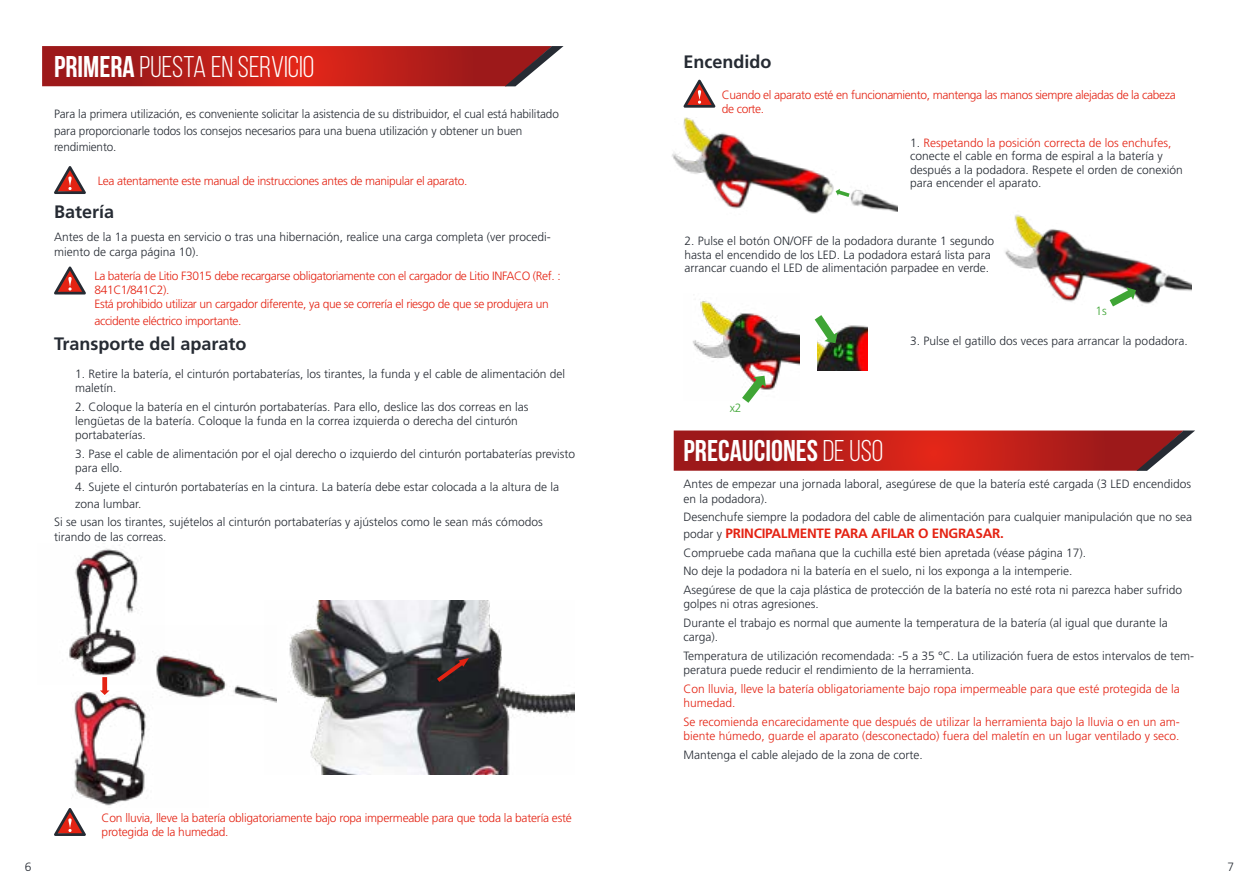
<style>
.page{position:relative;width:1259px;height:893px;background:#fff}
.page>*{position:absolute;margin:0;border:0;box-sizing:border-box;transform-origin:0 0}
.t1{font:30px "Bebas Neue";color:#fff}
.t2{font:700 30px "Bebas Neue";color:#fff}
.t3{font:700 18px "Frutiger Pro";color:#262b33}
.t4{font:700 13.5px "Frutiger Pro";letter-spacing:-.02em;color:#e42313}
.t5{font:300 12px/14.4px "Frutiger Pro";color:#262b33}
.t6{font:300 12px/14.4px "Frutiger Pro";letter-spacing:-.03em;color:#e42313}
.t7{font:300 12px/14.4px "Frutiger Pro";color:#e42313}
.t8{font:300 12px "Frutiger Pro";color:#3fa535}
.s1{font-weight:700}
.s2{color:#e42313}
.s3{font-weight:400}
.s4{font-weight:300;font-size:12px;color:#262b33}
</style>
<div class="page">
<img style="left:692px;top:301px;width:107px;height:89px">
<svg style="left:42px;top:46px;width:521px;height:40px;background:#b62824"></svg>
<svg style="left:674px;top:430px;width:521px;height:41px;background:#b72c29"></svg>
<svg style="left:54px;top:266px;width:32px;height:28px"></svg>
<svg style="left:54px;top:808px;width:32px;height:28px"></svg>
<svg style="left:54px;top:166px;width:32px;height:28px"></svg>
<svg style="left:683px;top:80px;width:32px;height:28px"></svg>
<img style="left:672px;top:118px;width:225px;height:96px">
<svg style="left:835px;top:189px;width:14px;height:8px"></svg>
<img style="left:1005px;top:214px;width:186px;height:90px">
<svg style="left:1109px;top:287px;width:27px;height:19px"></svg>
<svg style="left:742px;top:376px;width:24px;height:27px"></svg>
<img style="left:817px;top:325px;width:51px;height:46px">
<svg style="left:814px;top:315px;width:23px;height:28px"></svg>
<img style="left:69px;top:546px;width:69px;height:130px">
<img style="left:72px;top:692px;width:74px;height:114px">
<img style="left:141px;top:651px;width:124px;height:54px">
<svg style="left:100px;top:677px;width:9px;height:18px"></svg>
<img style="left:265px;top:600px;width:309px;height:175px">
<svg style="left:437px;top:658px;width:32px;height:24px"></svg>
<h1 class="t1" style="left:54px;top:50px;width:262px"><span class="s1">PRIMERA</span> PUESTA EN SERVICIO</h1>
<p class="t5" style="left:54px;top:106px;width:506px;line-height:16.5px">Para la primera utilización, es conveniente solicitar la asistencia de su distribuidor, el cual está habilitado para proporcionarle todos los consejos necesarios para una buena utilización y obtener un buen rendimiento.</p>
<p class="t6" style="left:98px;top:173px;width:371px">Lea atentamente este manual de instrucciones antes de manipular el aparato.</p>
<h2 class="t3" style="left:54px;top:201px;width:62px">Batería</h2>
<p class="t5" style="left:54px;top:230px;width:498px">Antes de la 1a puesta en servicio o tras una hibernación, realice una carga completa (ver procedi&shy;miento de carga página 10).</p>
<p class="t6" style="left:94px;top:268px;width:468px">La batería de Litio F3015 debe recargarse obligatoriamente con el cargador de Litio INFACO (Ref. :<br>841C1/841C2).<br>Está prohibido utilizar un cargador diferente, ya que se correría el riesgo de que se produjera un</p>
<p class="t6" style="left:94px;top:314px;width:149px">accidente eléctrico importante.</p>
<h2 class="t3" style="left:54px;top:334px;width:194px">Transporte del aparato</h2>
<p class="t5" style="left:75px;top:366px;width:491px">1. Retire la batería, el cinturón portabaterías, los tirantes, la funda y el cable de alimentación del maletín.</p>
<p class="t5" style="left:75px;top:399px;width:454px">2. Coloque la batería en el cinturón portabaterías. Para ello, deslice las dos correas en las lengüetas de la batería. Coloque la funda en la correa izquierda o derecha del cinturón portabaterías.</p>
<p class="t5" style="left:75px;top:447px;width:501px">3. Pase el cable de alimentación por el ojal derecho o izquierdo del cinturón portabaterías previsto para ello.</p>
<p class="t5" style="left:75px;top:479px;width:485px;line-height:16.5px">4. Sujete el cinturón portabaterías en la cintura. La batería debe estar colocada a la altura de la zona lumbar.</p>
<p class="t5" style="left:54px;top:515px;width:490px;line-height:15px">Si se usan los tirantes, sujételos al cinturón portabaterías y ajústelos como le sean más cómodos tirando de las correas.</p>
<p class="t6" style="left:102px;top:810px;width:472px">Con lluvia, lleve la batería obligatoriamente bajo ropa impermeable para que toda la batería esté protegida de la humedad.</p>
<h2 class="t3" style="left:683px;top:51px;width:90px">Encendido</h2>
<p class="t6" style="left:722px;top:88px;width:455px">Cuando el aparato esté en funcionamiento, mantenga las manos siempre alejadas de la cabeza de corte.</p>
<p class="t5" style="left:910px;top:136px;width:274px;line-height:13.5px">1. <span class="s2">Respetando la posición correcta de los enchufes, </span>conecte el cable en forma de espiral a la batería y después a la podadora. Respete el orden de conexión para encender el aparato.</p>
<p class="t5" style="left:684px;top:235px;width:311px;line-height:13.5px">2. Pulse el botón ON/OFF de la podadora durante 1 segundo hasta el encendido de los LED. La podadora estará lista para arrancar cuando el LED de alimentación parpadee en verde.</p>
<p class="t8" style="left:1095px;top:304px;width:13px">1s</p>
<p class="t8" style="left:730px;top:401px;width:13px">x2</p>
<p class="t5" style="left:910px;top:333px;width:279px">3. Pulse el gatillo dos veces para arrancar la podadora.</p>
<h1 class="t2" style="left:683px;top:434px;width:201px">PRECAUCIONES <span class="s3">DE USO</span></h1>
<p class="t5" style="left:683px;top:477px;width:509px">Antes de empezar una jornada laboral, asegúrese de que la batería esté cargada (3 LED encendidos en la podadora).</p>
<p class="t5" style="left:683px;top:510px;width:510px">Desenchufe siempre la podadora del cable de alimentación para cualquier manipulación que no sea</p>
<p class="t4" style="left:683px;top:525px;width:322px"><span class="s4">podar y</span> PRINCIPALMENTE PARA AFILAR O ENGRASAR.</p>
<p class="t5" style="left:683px;top:543px;width:500px;line-height:18.6px">Compruebe cada mañana que la cuchilla esté bien apretada (véase página 17).<br>No deje la podadora ni la batería en el suelo, ni los exponga a la intemperie.<br>Asegúrese de que la caja plástica de protección de la batería no esté rota ni parezca haber sufrido</p>
<p class="t5" style="left:683px;top:595px;width:486px;line-height:18.6px">golpes ni otras agresiones.<br>Durante el trabajo es normal que aumente la temperatura de la batería (al igual que durante la</p>
<p class="t5" style="left:683px;top:628px;width:512px;line-height:18.6px">carga).<br>Temperatura de utilización recomendada: -5 a 35 °C. La utilización fuera de estos intervalos de tem-</p>
<p class="t5" style="left:683px;top:663px;width:292px">peratura puede reducir el rendimiento de la herramienta.</p>
<p class="t7" style="left:683px;top:682px;width:498px">Con lluvia, lleve la batería obligatoriamente bajo ropa impermeable para que esté protegida de la humedad.</p>
<p class="t7" style="left:683px;top:715px;width:498px">Se recomienda encarecidamente que después de utilizar la herramienta bajo la lluvia o en un am&shy;biente húmedo, guarde el aparato (desconectado) fuera del maletín en un lugar ventilado y seco.</p>
<p class="t5" style="left:683px;top:748px;width:241px">Mantenga el cable alejado de la zona de corte.</p>
<p class="t5" style="left:25px;top:859px;width:8px">6</p>
<p class="t5" style="left:1227px;top:859px;width:8px">7</p>
</div>
